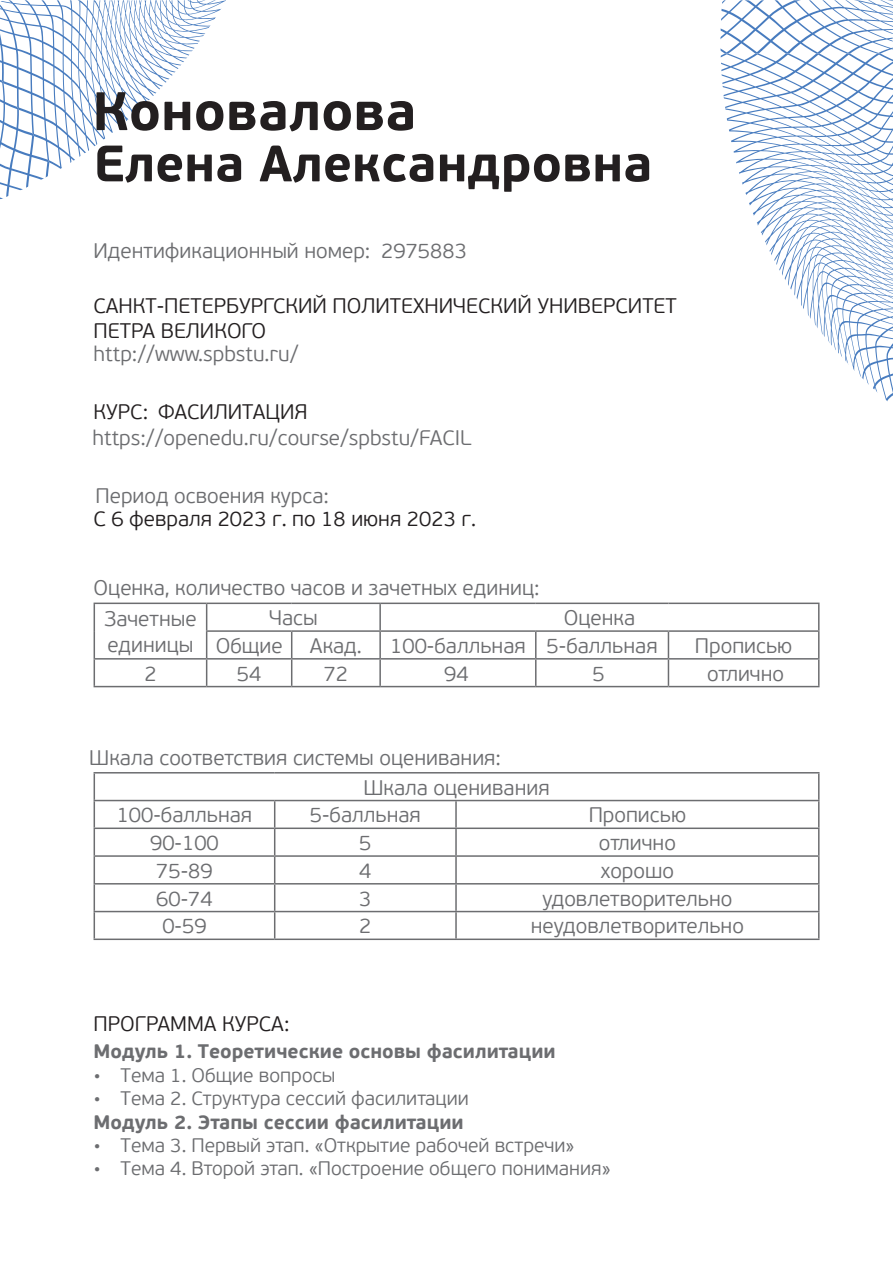
<style>
.page{position:relative;width:893px;height:1263px;background:#fff}
.page>*{position:absolute;margin:0;border:0;box-sizing:border-box;transform-origin:0 0}
.t1{font:700 54px "PF Beau Sans Pro";color:#231f20}
.t2{font:700 51px "PF Beau Sans Pro";color:#231f20}
.t3{font:300 21px/25.2px "PF Beau Sans Pro";color:#6c6d70}
.t4{font:300 21px/25.3px "PF Beau Sans Pro";color:#231f20}
.t5{font:300 19.5px "PF Beau Sans Pro";color:#6c6d70}
.t6{font:700 19.5px "PF Beau Sans Pro";color:#6c6d70}
</style>
<div class="page">
<svg style="left:720px;top:0;width:173px;height:54px"></svg>
<svg style="left:720px;top:54px;width:173px;height:348px"></svg>
<svg style="left:0;top:0;width:226px;height:199px"></svg>
<hr style="left:94px;top:603px;width:113px;height:1px;background:#6c6d70">
<hr style="left:207px;top:603px;width:85px;height:1px;background:#6c6d70">
<hr style="left:292px;top:603px;width:88px;height:1px;background:#6c6d70">
<hr style="left:380px;top:603px;width:156px;height:1px;background:#6c6d70">
<hr style="left:379px;top:604px;width:2px;height:26px;background:#6c6d70">
<hr style="left:536px;top:603px;width:132px;height:1px;background:#6c6d70">
<hr style="left:668px;top:603px;width:151px;height:1px;background:#6c6d70">
<hr style="left:206px;top:630px;width:86px;height:2px;background:#6c6d70">
<hr style="left:292px;top:630px;width:88px;height:2px;background:#6c6d70">
<hr style="left:380px;top:630px;width:156px;height:2px;background:#6c6d70">
<hr style="left:379px;top:632px;width:2px;height:26px;background:#6c6d70">
<hr style="left:536px;top:630px;width:132px;height:2px;background:#6c6d70">
<hr style="left:668px;top:630px;width:151px;height:2px;background:#6c6d70">
<hr style="left:94px;top:658px;width:113px;height:2px;background:#6c6d70">
<svg style="left:94px;top:604px;width:1px;height:82px"></svg>
<hr style="left:207px;top:658px;width:85px;height:2px;background:#6c6d70">
<svg style="left:206px;top:604px;width:1px;height:82px"></svg>
<hr style="left:292px;top:658px;width:88px;height:2px;background:#6c6d70">
<svg style="left:291px;top:632px;width:1px;height:54px"></svg>
<hr style="left:380px;top:658px;width:156px;height:2px;background:#6c6d70">
<hr style="left:379px;top:660px;width:2px;height:26px;background:#6c6d70">
<hr style="left:536px;top:658px;width:132px;height:2px;background:#6c6d70">
<svg style="left:535px;top:632px;width:1px;height:54px"></svg>
<hr style="left:668px;top:658px;width:151px;height:2px;background:#6c6d70">
<svg style="left:668px;top:632px;width:1px;height:54px"></svg>
<svg style="left:818px;top:604px;width:1px;height:82px"></svg>
<hr style="left:94px;top:686px;width:113px;height:1px;background:#6c6d70">
<hr style="left:207px;top:686px;width:85px;height:1px;background:#6c6d70">
<hr style="left:292px;top:686px;width:88px;height:1px;background:#6c6d70">
<hr style="left:380px;top:686px;width:156px;height:1px;background:#6c6d70">
<hr style="left:536px;top:686px;width:132px;height:1px;background:#6c6d70">
<hr style="left:668px;top:686px;width:151px;height:1px;background:#6c6d70">
<hr style="left:94px;top:772px;width:181px;height:1px;background:#6c6d70">
<hr style="left:275px;top:772px;width:181px;height:1px;background:#6c6d70">
<hr style="left:456px;top:772px;width:363px;height:1px;background:#6c6d70">
<hr style="left:94px;top:800px;width:181px;height:1px;background:#6c6d70">
<hr style="left:275px;top:800px;width:181px;height:1px;background:#6c6d70">
<hr style="left:456px;top:800px;width:363px;height:1px;background:#6c6d70">
<hr style="left:455px;top:801px;width:2px;height:26px;background:#6c6d70">
<hr style="left:94px;top:827px;width:181px;height:2px;background:#6c6d70">
<hr style="left:275px;top:827px;width:181px;height:2px;background:#6c6d70">
<hr style="left:456px;top:827px;width:363px;height:2px;background:#6c6d70">
<hr style="left:455px;top:829px;width:2px;height:26px;background:#6c6d70">
<hr style="left:94px;top:855px;width:181px;height:2px;background:#6c6d70">
<hr style="left:275px;top:855px;width:181px;height:2px;background:#6c6d70">
<hr style="left:456px;top:855px;width:363px;height:2px;background:#6c6d70">
<hr style="left:455px;top:857px;width:2px;height:26px;background:#6c6d70">
<hr style="left:94px;top:883px;width:181px;height:1px;background:#6c6d70">
<hr style="left:275px;top:883px;width:181px;height:1px;background:#6c6d70">
<hr style="left:456px;top:883px;width:363px;height:1px;background:#6c6d70">
<hr style="left:455px;top:884px;width:2px;height:27px;background:#6c6d70">
<hr style="left:94px;top:911px;width:181px;height:1px;background:#6c6d70">
<svg style="left:94px;top:773px;width:1px;height:165px"></svg>
<hr style="left:275px;top:911px;width:181px;height:1px;background:#6c6d70">
<svg style="left:274px;top:801px;width:1px;height:137px"></svg>
<hr style="left:456px;top:911px;width:363px;height:1px;background:#6c6d70">
<hr style="left:455px;top:912px;width:2px;height:26px;background:#6c6d70">
<svg style="left:818px;top:773px;width:1px;height:165px"></svg>
<hr style="left:94px;top:938px;width:181px;height:2px;background:#6c6d70">
<hr style="left:275px;top:938px;width:181px;height:2px;background:#6c6d70">
<hr style="left:456px;top:938px;width:363px;height:2px;background:#6c6d70">
<h1 class="t1" style="left:92px;top:78px;width:325px">Коновалова</h1>
<h2 class="t2" style="left:94px;top:132px;width:560px">Елена Александровна</h2>
<p class="t3" style="left:94px;top:238px;width:278px">Идентификационный номер:</p>
<p class="t4" style="left:94px;top:293px;width:585px">САНКТ-ПЕТЕРБУРГСКИЙ ПОЛИТЕХНИЧЕСКИЙ УНИВЕРСИТЕТ<br>ПЕТРА ВЕЛИКОГО</p>
<p class="t3" style="left:94px;top:342px;width:206px">http://www.spbstu.ru/</p>
<p class="t4" style="left:94px;top:400px;width:56px">КУРС:</p>
<p class="t3" style="left:381px;top:238px;width:87px">2975883</p>
<p class="t4" style="left:158px;top:399px;width:151px">ФАСИЛИТАЦИЯ</p>
<p class="t3" style="left:92px;top:426px;width:381px">https://openedu.ru/course/spbstu/FACIL</p>
<p class="t3" style="left:96px;top:483px;width:235px">Период освоения курса:</p>
<p class="t4" style="left:94px;top:506px;width:384px">С 6 февраля 2023 г. по 18 июня 2023 г.</p>
<p class="t3" style="left:94px;top:576px;width:448px">Оценка, количество часов и зачетных единиц:</p>
<p class="t3" style="left:104px;top:607px;width:94px">Зачетные единицы</p>
<p class="t3" style="left:269px;top:606px;width:50px">Часы</p>
<p class="t3" style="left:564px;top:606px;width:73px">Оценка</p>
<p class="t3" style="left:216px;top:633px;width:69px">Общие</p>
<p class="t3" style="left:310px;top:633px;width:53px">Акад.</p>
<p class="t3" style="left:390px;top:633px;width:269px">100-балльная 5-балльная</p>
<p class="t3" style="left:695px;top:633px;width:99px">Прописью</p>
<p class="t3" style="left:144px;top:661px;width:14px">2</p>
<p class="t3" style="left:237px;top:661px;width:26px">54</p>
<p class="t3" style="left:324px;top:661px;width:26px">72</p>
<p class="t3" style="left:444px;top:661px;width:26px">94</p>
<p class="t3" style="left:592px;top:661px;width:14px">5</p>
<p class="t3" style="left:707px;top:661px;width:79px">отлично</p>
<p class="t3" style="left:89px;top:745px;width:413px">Шкала соответствия системы оценивания:</p>
<p class="t3" style="left:363px;top:775px;width:188px">Шкала оценивания</p>
<p class="t3" style="left:117px;top:803px;width:137px">100-балльная</p>
<p class="t3" style="left:310px;top:803px;width:113px">5-балльная</p>
<p class="t3" style="left:589px;top:803px;width:99px">Прописью</p>
<p class="t3" style="left:150px;top:830px;width:70px">90-100</p>
<p class="t3" style="left:359px;top:830px;width:14px">5</p>
<p class="t3" style="left:599px;top:830px;width:79px">отлично</p>
<p class="t3" style="left:156px;top:858px;width:58px">75-89</p>
<p class="t3" style="left:359px;top:858px;width:14px">4</p>
<p class="t3" style="left:601px;top:858px;width:75px">хорошо</p>
<p class="t3" style="left:156px;top:886px;width:58px">60-74</p>
<p class="t3" style="left:359px;top:886px;width:14px">3</p>
<p class="t3" style="left:542px;top:886px;width:192px">удовлетворительно</p>
<p class="t3" style="left:162px;top:914px;width:46px">0-59</p>
<p class="t3" style="left:359px;top:914px;width:14px">2</p>
<p class="t3" style="left:531px;top:914px;width:215px">неудовлетворительно</p>
<p class="t4" style="left:94px;top:1011px;width:197px">ПРОГРАММА КУРСА:</p>
<p class="t6" style="left:94px;top:1039px;width:464px">Модуль 1. Теоретические основы фасилитации</p>
<p class="t5" style="left:94px;top:1064px;width:243px">• Тема 1. Общие вопросы</p>
<p class="t5" style="left:94px;top:1087px;width:377px">• Тема 2. Структура сессий фасилитации</p>
<p class="t6" style="left:94px;top:1110px;width:372px">Модуль 2. Этапы сессии фасилитации</p>
<p class="t5" style="left:94px;top:1134px;width:483px">• Тема 3. Первый этап. «Открытие рабочей встречи»</p>
<p class="t5" style="left:94px;top:1157px;width:519px">• Тема 4. Второй этап. «Построение общего понимания»</p>
</div>
